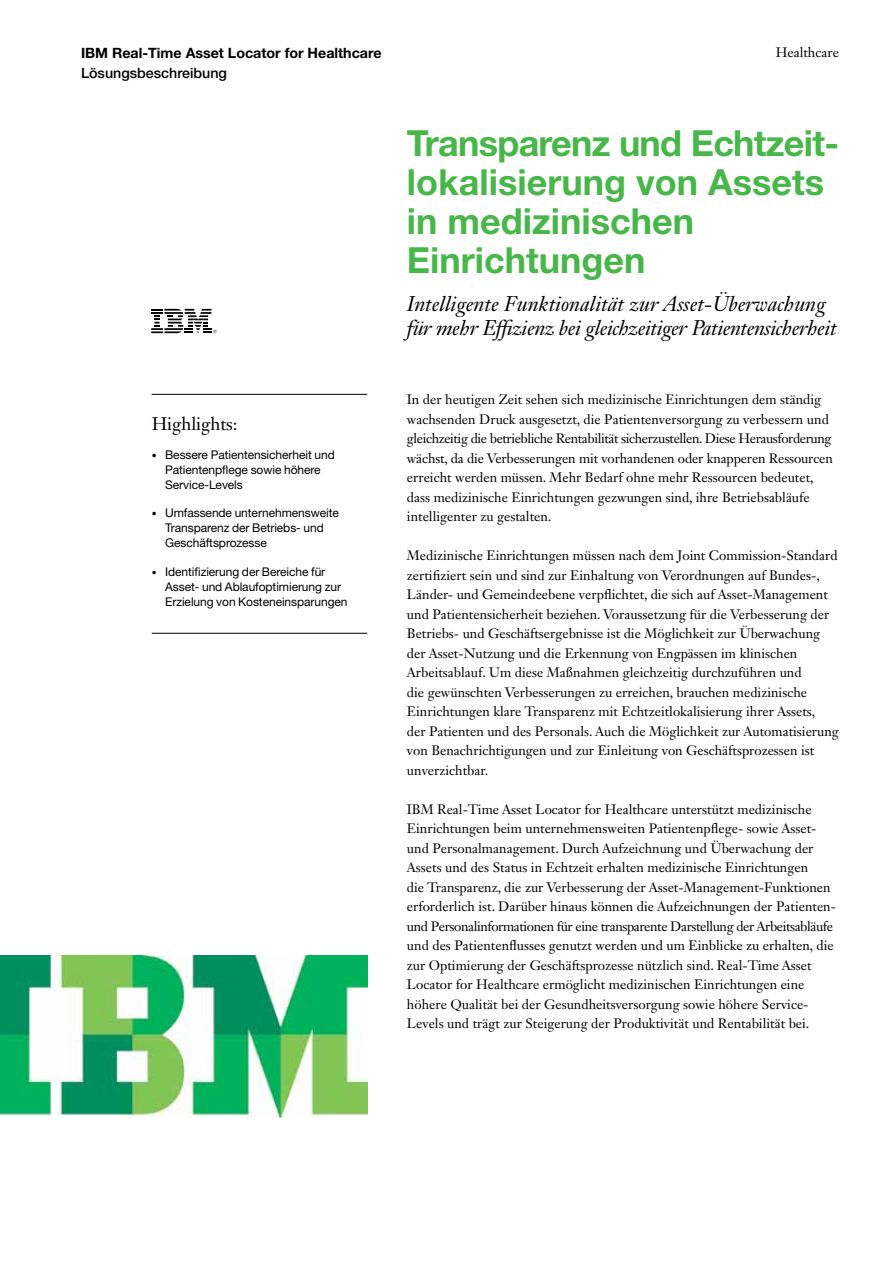
<style>
.page{position:relative;width:893px;height:1263px;background:#fff}
.page>*{position:absolute;margin:0;border:0;box-sizing:border-box;transform-origin:0 0}
.t1{font:700 36px/39px "Helvetica Neue";color:#48b749}
.t2{font:italic 21px/24px "Janson Text LT Std";letter-spacing:-.02em;color:#000}
.t3{font:18px "Janson Text LT Std";letter-spacing:-.005em;color:#000}
.t4{font:700 14.25px "Helvetica Neue";color:#000}
.t5{font:500 14.25px "Helvetica Neue";color:#000}
.t6{font:13.5px/19.5px "Janson Text LT Std";color:#000}
.t7{font:12px/15px "Helvetica Neue";letter-spacing:-.005em;color:#000}
.s1{font-size:9.75px}
</style>
<div class="page">
<svg style="left:151px;top:309px;width:66px;height:24px"></svg>
<hr style="left:152px;top:394px;width:215px;height:1px;background:#000">
<hr style="left:152px;top:633px;width:215px;height:1px;background:#000">
<img style="left:0;top:956px;width:367px;height:162px">
<p class="t4" style="left:81px;top:44px;width:302px">IBM Real-Time Asset Locator for Healthcare</p>
<p class="t6" style="left:776px;top:43px;width:65px">Healthcare</p>
<p class="t5" style="left:81px;top:64px;width:147px">Lösungsbeschreibung</p>
<h3 class="t3" style="left:152px;top:413px;width:87px">Highlights:</h3>
<p class="t7" style="left:165px;top:447px;width:171px;text-indent:-14px"><span class="s1">•</span> Bessere Patientensicherheit und<br>Patientenpflege sowie höhere<br>Service-Levels</p>
<p class="t7" style="left:165px;top:505px;width:175px;text-indent:-13px"><span class="s1">•</span> Umfassende unternehmensweite<br>Transparenz der Betriebs- und<br>Geschäftsprozesse</p>
<p class="t7" style="left:165px;top:564px;width:184px;text-indent:-14px"><span class="s1">•</span> Identifizierung der Bereiche für<br>Asset- und Ablaufoptimierung zur<br>Erzielung von Kosteneinsparungen</p>
<h1 class="t1" style="left:407px;top:123px;width:433px">Transparenz und Echtzeit&shy;lokalisierung von Assets in medizinischen<br>Einrichtungen</h1>
<h2 class="t2" style="left:407px;top:292px;width:431px">Intelligente Funktionalität zur Asset-Überwachung für mehr Effizienz bei gleichzeitiger Patientensicherheit</h2>
<p class="t6" style="left:407px;top:390px;width:427px">In der heutigen Zeit sehen sich medizinische Einrichtungen dem ständig wachsenden Druck ausgesetzt, die Patientenversorgung zu verbessern und gleichzeitig die betriebliche Rentabilität sicherzustellen. Diese Herausforderung wächst, da die Verbesserungen mit vorhandenen oder knapperen Ressourcen erreicht werden müssen. Mehr Bedarf ohne mehr Ressourcen bedeutet, dass medizinische Einrichtungen gezwungen sind, ihre Betriebsabläufe intelligenter zu gestalten.</p>
<p class="t6" style="left:407px;top:546px;width:434px">Medizinische Einrichtungen müssen nach dem Joint Commission-Standard zertifiziert sein und sind zur Einhaltung von Verordnungen auf Bundes-, Länder- und Gemeindeebene verpflichtet, die sich auf Asset-Management und Patientensicherheit beziehen. Voraussetzung für die Verbesserung der Betriebs- und Geschäftsergebnisse ist die Möglichkeit zur Überwachung der Asset-Nutzung und die Erkennung von Engpässen im klinischen Arbeitsablauf. Um diese Maßnahmen gleichzeitig durchzuführen und<br>die gewünschten Verbesserungen zu erreichen, brauchen medizinische Einrichtungen klare Transparenz mit Echtzeitlokalisierung ihrer Assets,<br>der Patienten und des Personals. Auch die Möglichkeit zur Automatisierung von Benachrichtigungen und zur Einleitung von Geschäftsprozessen ist unverzichtbar.</p>
<p class="t6" style="left:407px;top:799px;width:431px">IBM Real-Time Asset Locator for Healthcare unterstützt medizinische Einrichtungen beim unternehmensweiten Patientenpflege- sowie Asset&shy;und Personalmanagement. Durch Aufzeichnung und Überwachung der Assets und des Status in Echtzeit erhalten medizinische Einrichtungen<br>die Transparenz, die zur Verbesserung der Asset-Management-Funktionen erforderlich ist. Darüber hinaus können die Aufzeichnungen der Patienten&shy;und Personalinformationen für eine transparente Darstellung der Arbeitsabläufe und des Patientenflusses genutzt werden und um Einblicke zu erhalten, die zur Optimierung der Geschäftsprozesse nützlich sind. Real-Time Asset Locator for Healthcare ermöglicht medizinischen Einrichtungen eine höhere Qualität bei der Gesundheitsversorgung sowie höhere Service-Levels und trägt zur Steigerung der Produktivität und Rentabilität bei.</p>
</div>
